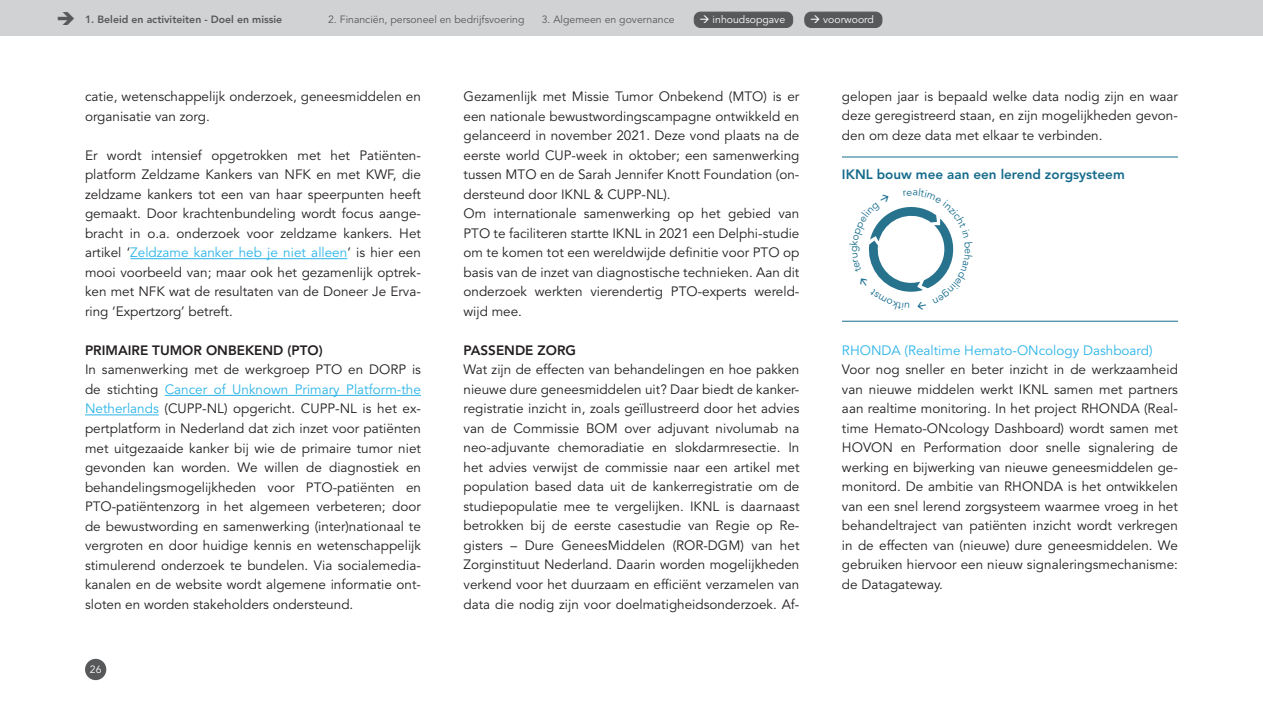
<style>
.page{position:relative;width:1263px;height:711px;background:#fff}
.page>*{position:absolute;margin:0;border:0;box-sizing:border-box;transform-origin:0 0}
.t1{font:13.5px/19.5px "Avenir LT Std";color:#231f20;text-align:justify}
.t2{font:13.5px "Avenir LT Std";color:#2bb4e8}
.t3{font:800 13.5px "Avenir LT Std";color:#231f20}
.t4{font:800 13.5px "Avenir LT Std";color:#156b8c}
.t5{font:10.5px "Avenir LT Std";color:#57585a}
.t6{font:800 10.5px "Avenir LT Std";color:#57585a}
.t7{font:10.5px "Avenir LT Std";color:#fff}
.t8{font:10.5px "Avenir LT Std";color:#156b8c}
.s1{color:#2bb4e8}
</style>
<div class="page">
<div style="left:0;top:0;width:1263px;height:36px;background:#d1d2d4"></div>
<div style="left:85px;top:658px;width:21px;height:21px;background:#57585a;border-radius:50%"></div>
<hr style="left:130px;top:258px;width:217px;height:1px;background:#2bb4e8">
<hr style="left:165px;top:395px;width:256px;height:1px;background:#2bb4e8">
<hr style="left:85px;top:414px;width:74px;height:1px;background:#2bb4e8">
<hr style="left:842px;top:320px;width:336px;height:1px;background:#156b8c">
<hr style="left:842px;top:156px;width:336px;height:1px;background:#156b8c">
<div style="left:694px;top:12px;width:99px;height:15px;background:#57585a;border-radius:6px"></div>
<div style="left:694px;top:12px;width:99px;height:16px;border:1px solid #57585a;border-radius:6px"></div>
<div style="left:805px;top:12px;width:77px;height:15px;background:#57585a;border-radius:6px"></div>
<div style="left:804px;top:12px;width:78px;height:16px;border:1px solid #57585a;border-radius:6px"></div>
<svg style="left:868px;top:207px;width:86px;height:85px"></svg>
<p class="t6" style="left:85px;top:13px;width:199px">1. Beleid en activiteiten - Doel en missie</p>
<p class="t5" style="left:328px;top:13px;width:198px">2. Financiën, personeel en bedrijfsvoering</p>
<p class="t5" style="left:542px;top:13px;width:134px">3. Algemeen en governance</p>
<p class="t7" style="left:699px;top:13px;width:87px">→ inhoudsopgave</p>
<p class="t7" style="left:810px;top:13px;width:65px">→ voorwoord</p>
<p class="t1" style="left:85px;top:87px;width:337px">catie, wetenschappelijk onderzoek, geneesmiddelen en organisatie van zorg.</p>
<p class="t1" style="left:85px;top:145px;width:337px">Er wordt intensief opgetrokken met het Patiënten&shy;platform Zeldzame Kankers van NFK en met KWF, die zeldzame kankers tot een van haar speerpunten heeft gemaakt. Door krachtenbundeling wordt focus aange&shy;bracht in o.a. onderzoek voor zeldzame kankers. Het artikel ‘<span class="s1">Zeldzame kanker heb je niet alleen</span>’ is hier een mooi voorbeeld van; maar ook het gezamenlijk optrek&shy;ken met NFK wat de resultaten van de Doneer Je Erva&shy;ring ‘Expertzorg’ betreft.</p>
<p class="t3" style="left:85px;top:342px;width:239px">PRIMAIRE TUMOR ONBEKEND (PTO)</p>
<p class="t1" style="left:85px;top:360px;width:337px">In samenwerking met de werkgroep PTO en DORP is de stichting <span class="s1">Cancer of Unknown Primary Platform-the Netherlands</span> (CUPP-NL) opgericht. CUPP-NL is het ex&shy;pertplatform in Nederland dat zich inzet voor patiënten met uitgezaaide kanker bij wie de primaire tumor niet gevonden kan worden. We willen de diagnostiek en behandelingsmogelijkheden voor PTO-patiënten en PTO-patiëntenzorg in het algemeen verbeteren; door de bewustwording en samenwerking (inter)nationaal te vergroten en door huidige kennis en wetenschappelijk stimulerend onderzoek te bundelen. Via socialemedia&shy;kanalen en de website wordt algemene informatie ont&shy;sloten en worden stakeholders ondersteund.</p>
<p class="t7" style="left:90px;top:663px;width:13px">26</p>
<p class="t1" style="left:463px;top:87px;width:337px;text-align:left">Gezamenlijk met Missie Tumor Onbekend (MTO) is er een nationale bewustwordingscampagne ontwikkeld en gelanceerd in november 2021. Deze vond plaats na de eerste world CUP-week in oktober; een samenwerking tussen MTO en de Sarah Jennifer Knott Foundation (on&shy;dersteund door IKNL &amp; CUPP-NL).<br>Om internationale samenwerking op het gebied van PTO te faciliteren startte IKNL in 2021 een Delphi-studie om te komen tot een wereldwijde definitie voor PTO op basis van de inzet van diagnostische technieken. Aan dit onderzoek werkten vierendertig PTO-experts wereld&shy;wijd mee.</p>
<p class="t3" style="left:463px;top:342px;width:114px">PASSENDE ZORG</p>
<p class="t1" style="left:463px;top:360px;width:337px">Wat zijn de effecten van behandelingen en hoe pakken nieuwe dure geneesmiddelen uit? Daar biedt de kanker&shy;registratie inzicht in, zoals geïllustreerd door het advies van de Commissie BOM over adjuvant nivolumab na neo-adjuvante chemoradiatie en slokdarmresectie. In het advies verwijst de commissie naar een artikel met population based data uit de kankerregistratie om de studiepopulatie mee te vergelijken. IKNL is daarnaast betrokken bij de eerste casestudie van Regie op Re&shy;gisters – Dure GeneesMiddelen (ROR-DGM) van het Zorginstituut Nederland. Daarin worden mogelijkheden verkend voor het duurzaam en efficiënt verzamelen van data die nodig zijn voor doelmatigheidsonderzoek. Af-</p>
<p class="t1" style="left:842px;top:87px;width:337px">gelopen jaar is bepaald welke data nodig zijn en waar deze geregistreerd staan, en zijn mogelijkheden gevon&shy;den om deze data met elkaar te verbinden.</p>
<p class="t4" style="left:842px;top:166px;width:284px">IKNL bouw mee aan een lerend zorgsysteem</p>
<p class="t8" style="left:847px;top:252px;width:8px;rotate:-90deg">g</p>
<p class="t2" style="left:842px;top:342px;width:312px">RHONDA (Realtime Hemato-ONcology Dashboard)</p>
<p class="t1" style="left:842px;top:360px;width:337px">Voor nog sneller en beter inzicht in de werkzaamheid van nieuwe middelen werkt IKNL samen met partners aan realtime monitoring. In het project RHONDA (Real&shy;time Hemato-ONcology Dashboard) wordt samen met HOVON en Performation door snelle signalering de werking en bijwerking van nieuwe geneesmiddelen ge&shy;monitord. De ambitie van RHONDA is het ontwikkelen van een snel lerend zorgsysteem waarmee vroeg in het behandeltraject van patiënten inzicht wordt verkregen in de effecten van (nieuwe) dure geneesmiddelen. We gebruiken hiervoor een nieuw signaleringsmechanisme: de Datagateway.</p>
</div>
